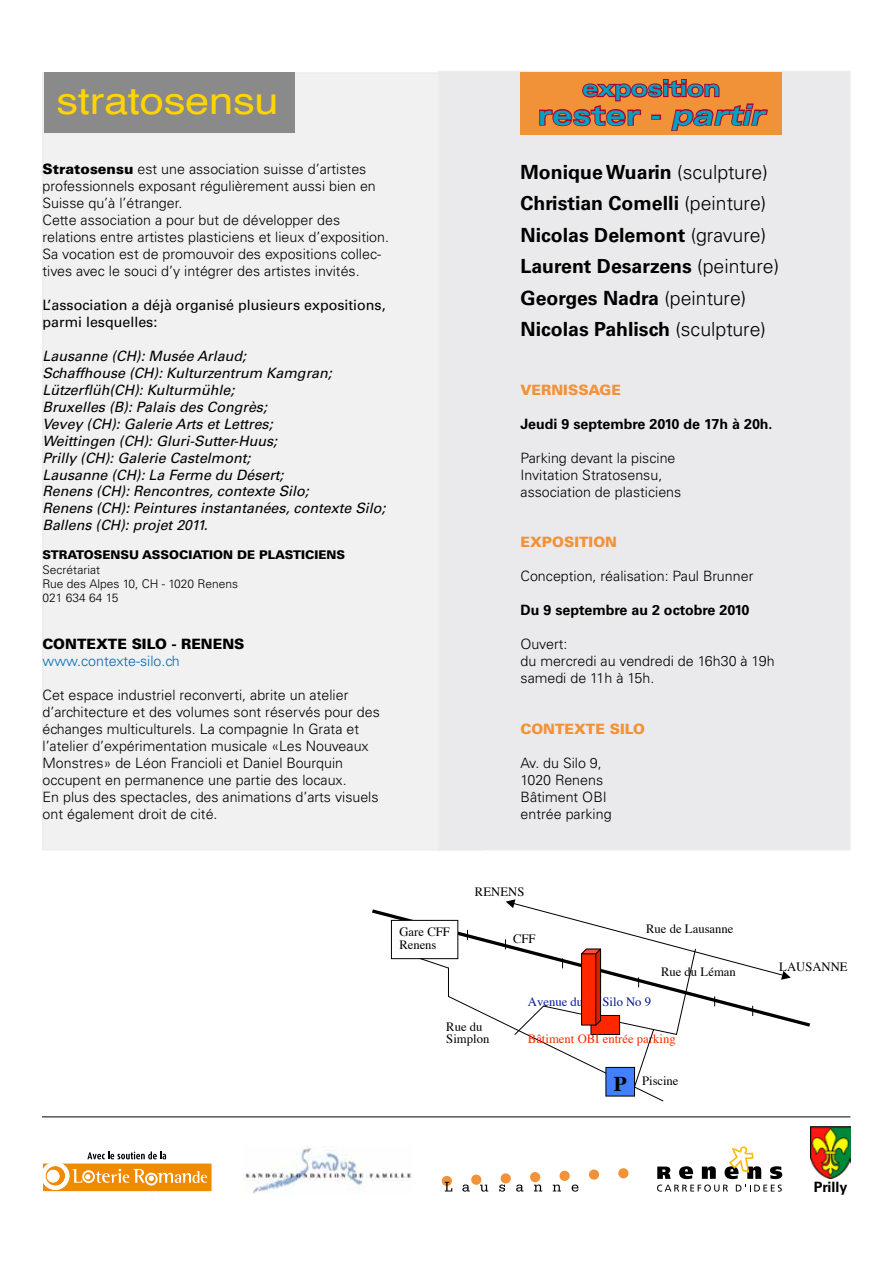
<style>
.page{position:relative;width:893px;height:1263px;background:#fff}
.page>*{position:absolute;margin:0;border:0;box-sizing:border-box;transform-origin:0 0}
.t1{font:36.75px "Helvetica";color:#ffd400;scale:1.18 1}
.t2{font:700 expanded 27.75px "Univers";color:#00a2c0}
.t3{font:700 expanded 22.2px "Univers";color:#00a2c0}
.t4{font:700 19.5px/31.5px "Univers";color:#000}
.t5{font:300 14.25px/17px "Univers";color:#000}
.t6{font:italic 14.25px/17px "Univers";color:#000}
.t7{font:14.25px/17px "Univers";color:#000}
.t8{font:700 14.25px "Univers";color:#000}
.t9{font:900 14.25px "Univers";color:#f29238}
.t10{font:300 14.25px "Univers";color:#006bb1}
.t11{font:900 14.25px "Univers";color:#000}
.t12{font:12.6px/12.6px "Times";color:#000}
.t13{font:12.6px "Times";color:#ff2700}
.t14{font:12.6px "Times";color:#031793}
.t15{font:300 12px/14.4px "Univers";color:#000}
.t16{font:900 12px "Univers";color:#000}
.s1{font-weight:900}
.s2{font-style:italic}
.s3{font-weight:300}
.s4{font-weight:700;font-size:21px}
</style>
<div class="page">
<img style="left:243px;top:1146px;width:169px;height:47px">
<svg style="left:44px;top:1151px;width:166px;height:39px"></svg>
<div style="left:42px;top:1163px;width:170px;height:29px;border:1px solid #fff"></div>
<img style="left:811px;top:1126px;width:39px;height:52px">
<svg style="left:372px;top:909px;width:439px;height:118px"></svg>
<div style="left:391px;top:920px;width:67px;height:38px;background:#fff"></div>
<div style="left:391px;top:920px;width:67px;height:39px;border:1px solid #000"></div>
<svg style="left:419px;top:899px;width:372px;height:203px"></svg>
<svg style="left:462px;top:1184px;width:8px;height:7px"></svg>
<svg style="left:480px;top:1185px;width:8px;height:6px"></svg>
<svg style="left:499px;top:1184px;width:6px;height:7px"></svg>
<svg style="left:516px;top:1184px;width:7px;height:7px"></svg>
<svg style="left:534px;top:1184px;width:8px;height:7px"></svg>
<svg style="left:553px;top:1184px;width:8px;height:7px"></svg>
<svg style="left:572px;top:1184px;width:6px;height:7px"></svg>
<svg style="left:441px;top:1176px;width:11px;height:10px"></svg>
<div style="left:471px;top:1174px;width:11px;height:11px;background:#f29238;border-radius:50%"></div>
<div style="left:500px;top:1173px;width:11px;height:11px;background:#f29238;border-radius:50%"></div>
<div style="left:530px;top:1172px;width:10px;height:10px;background:#f29238;border-radius:50%"></div>
<div style="left:559px;top:1170px;width:11px;height:11px;background:#f29238;border-radius:50%"></div>
<div style="left:589px;top:1169px;width:10px;height:11px;background:#f29238;border-radius:50%"></div>
<div style="left:618px;top:1168px;width:11px;height:10px;background:#f29238;border-radius:50%"></div>
<svg style="left:445px;top:1182px;width:7px;height:9px"></svg>
<svg style="left:657px;top:1146px;width:125px;height:45px"></svg>
<hr style="left:42px;top:1116px;width:808px;height:1px;background:#000">
<div style="left:42px;top:72px;width:441px;height:778px;background:#f1f1f2"></div>
<div style="left:44px;top:73px;width:251px;height:60px;background:#8a8a8a"></div>
<div style="left:438px;top:71px;width:413px;height:779px;background:#eaeaec"></div>
<div style="left:521px;top:72px;width:261px;height:62px;background:#f29238"></div>
<svg style="left:539px;top:79px;width:229px;height:52px"></svg>
<h1 class="t1" style="left:56px;top:85px;width:190px">!"#$"%!&amp;'!(</h1>
<p class="t5" style="left:43px;top:161px;width:348px"><span class="s1">Stratosensu</span> est une association suisse d’artistes professionnels exposant régulièrement aussi bien en Suisse qu’à l’étranger.<br>Cette association a pour but de développer des relations entre artistes plasticiens et lieux d’exposition.<br>Sa vocation est de promouvoir des expositions collec&shy;tives avec le souci d’y intégrer des artistes invités.</p>
<p class="t7" style="left:43px;top:297px;width:345px">L’association a déjà organisé plusieurs expositions, parmi lesquelles:</p>
<p class="t6" style="left:43px;top:347px;width:344px">Lausanne (CH): Musée Arlaud;<br>Schaffhouse (CH): Kulturzentrum Kamgran; Lützerflüh(CH): Kulturmühle;<br>Bruxelles (B): Palais des Congrès;<br>Vevey (CH): Galerie Arts et Lettres;<br>Weittingen (CH): Gluri-Sutter-Huus;<br>Prilly (CH): Galerie Castelmont;<br>Lausanne (CH): La Ferme du Désert;<br>Renens (CH): Rencontres, contexte Silo;<br>Renens (CH): Peintures instantanées, contexte Silo; Ballens (CH): projet 2011.</p>
<p class="t16" style="left:43px;top:547px;width:304px">STRATOSENSU ASSOCIATION DE PLASTICIENS</p>
<p class="t15" style="left:43px;top:562px;width:197px">Secrétariat<br>Rue des Alpes 10, CH - 1020 Renens<br>021 634 64 15</p>
<p class="t11" style="left:43px;top:635px;width:203px">CONTEXTE SILO - RENENS</p>
<p class="t10" style="left:43px;top:652px;width:139px">www.contexte-silo.ch</p>
<p class="t5" style="left:43px;top:686px;width:339px">Cet espace industriel reconverti, abrite un atelier d’architecture et des volumes sont réservés pour des échanges multiculturels. La compagnie In Grata et l’atelier d’expérimentation musicale «Les Nouveaux Monstres» de Léon Francioli et Daniel Bourquin occupent en permanence une partie des locaux.<br>En plus des spectacles, des animations d’arts visuels ont également droit de cité.</p>
<h3 class="t3" style="left:582px;top:76px;width:140px">exposition</h3>
<h2 class="t2" style="left:538px;top:99px;width:228px">rester - <span class="s2">partir</span></h2>
<h3 class="t4" style="left:521px;top:156px;width:260px">Monique Wuarin <span class="s3">(sculpture)<br></span>Christian Comelli <span class="s3">(peinture)<br></span>Nicolas Delemont <span class="s3">(gravure)<br></span>Laurent Desarzens <span class="s3">(peinture)<br></span>Georges Nadra <span class="s3">(peinture)<br></span>Nicolas Pahlisch <span class="s3">(sculpture)</span></h3>
<p class="t9" style="left:521px;top:381px;width:102px">VERNISSAGE</p>
<p class="t8" style="left:521px;top:415px;width:254px">Jeudi 9 septembre 2010 de 17h à 20h.</p>
<p class="t5" style="left:521px;top:449px;width:162px">Parking devant la piscine<br>Invitation Stratosensu, association de plasticiens</p>
<p class="t9" style="left:521px;top:533px;width:98px">EXPOSITION</p>
<p class="t5" style="left:521px;top:568px;width:234px">Conception, réalisation: Paul Brunner</p>
<p class="t8" style="left:521px;top:602px;width:230px">Du 9 septembre au 2 octobre 2010</p>
<p class="t5" style="left:521px;top:636px;width:256px">Ouvert:<br>du mercredi au vendredi de 16h30 à 19h samedi de 11h à 15h.</p>
<p class="t9" style="left:521px;top:720px;width:126px">CONTEXTE SILO</p>
<p class="t5" style="left:521px;top:754px;width:93px">Av. du Silo 9,<br>1020 Renens<br>Bâtiment OBI entrée parking</p>
<p class="t12" style="left:475px;top:886px;width:51px">(././0</p>
<p class="t12" style="left:399px;top:926px;width:52px">"#$% &amp;'' (%)%)*</p>
<p class="t12" style="left:646px;top:923px;width:89px">(+% ,% -#+*#))%</p>
<p class="t12" style="left:513px;top:934px;width:24px">&amp;''</p>
<p class="t12" style="left:446px;top:1021px;width:45px">(+% ,+!<br>012345)</p>
<p class="t14" style="left:528px;top:997px;width:60px">67%)+% ,+!</p>
<p class="t14" style="left:602px;top:997px;width:50px">0145 /5!8</p>
<p class="t12" style="left:661px;top:966px;width:76px">(+% ,+!-&gt;2#)</p>
<p class="t13" style="left:528px;top:1033px;width:149px">9:;12%); &lt;9= %);$&gt;% 3#$?1)@</p>
<p class="t12" style="left:614px;top:1076px;width:66px"><span class="s4">"</span> B1*C1)%</p>
<p class="t12" style="left:779px;top:961px;width:70px">-6A06//.</p>
<p class="t8" style="left:814px;top:1178px;width:35px">Prilly</p>
</div>
